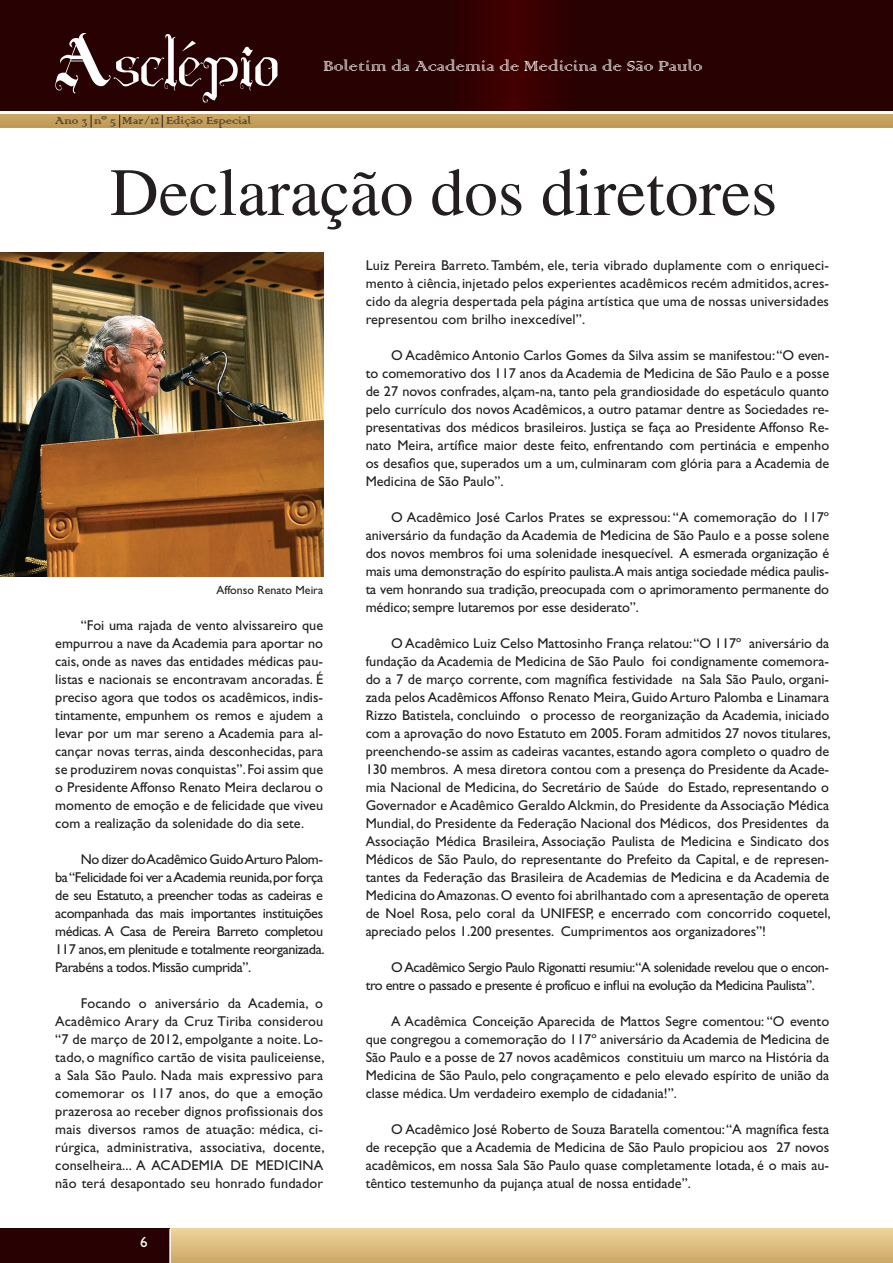
<style>
.page{position:relative;width:893px;height:1263px;background:#fff}
.page>*{position:absolute;margin:0;border:0;box-sizing:border-box;transform-origin:0 0}
.t1{font:67.5px "Times";color:#231f20}
.t2{font:19.5px "Colonna";color:#fff}
.t3{font:15px "Gill Sans";color:#fff}
.t4{font:14.25px/18px "Gill Sans";color:#231f20;text-align:justify}
.t5{font:14.25px/18px "Gill Sans";letter-spacing:-.03em;color:#231f20}
.t6{font:13.5px "Colonna";color:#231f20}
.t7{font:12px "Gill Sans";color:#231f20}
</style>
<div class="page">
<div style="left:0;top:115px;width:893px;height:13px;background:#c49f5b"></div>
<svg style="left:0;top:0;width:893px;height:111px;background:#2a0101"></svg>
<svg style="left:91px;top:115px;width:1px;height:13px"></svg>
<svg style="left:119px;top:115px;width:1px;height:13px"></svg>
<svg style="left:55px;top:33px;width:222px;height:70px;background:#4d2e2e"></svg>
<div style="left:170px;top:1229px;width:723px;height:34px;background:linear-gradient(to bottom,#efd399,#cca968)"></div>
<div style="left:0;top:1229px;width:169px;height:34px;background:#280202"></div>
<hr style="left:169px;top:1229px;width:2px;height:34px;background:#fff">
<svg style="left:162px;top:115px;width:1px;height:13px"></svg>
<img style="left:0;top:252px;width:323px;height:324px">
<p class="t6" style="left:55px;top:112px;width:198px">Ano 3 nº 5 Mar/12 Edição Especial</p>
<h2 class="t2" style="left:323px;top:54px;width:381px">Boletim da Academia de Medicina de São Paulo</h2>
<h1 class="t1" style="left:110px;top:154px;width:669px">Declaração dos diretores</h1>
<p class="t7" style="left:216px;top:583px;width:108px">Affonso Renato Meira</p>
<p class="t4" style="left:55px;top:616px;width:269px;text-indent:26px">“Foi uma rajada de vento alvissareiro que empurrou a nave da Academia para aportar no cais, onde as naves das entidades médicas pau&shy;listas e nacionais se encontravam ancoradas. É preciso agora que todos os acadêmicos, indis&shy;tintamente, empunhem os remos e ajudem a levar por um mar sereno a Academia para al&shy;cançar novas terras, ainda desconhecidas, para se produzirem novas conquistas”. Foi assim que o Presidente Affonso Renato Meira declarou o momento de emoção e de felicidade que viveu com a realização da solenidade do dia sete.</p>
<p class="t4" style="left:55px;top:850px;width:271px;text-indent:26px">No dizer do Acadêmico Guido Arturo Palom&shy;ba “Felicidade foi ver a Academia reunida, por força de seu Estatuto, a preencher todas as cadeiras e acompanhada das mais importantes instituições médicas. A Casa de Pereira Barreto completou 117 anos, em plenitude e totalmente reorganizada.<br>Parabéns a todos. Missão cumprida”.</p>
<p class="t4" style="left:55px;top:994px;width:271px;text-indent:26px">Focando o aniversário da Academia, o Acadêmico Arary da Cruz Tiriba considerou “7 de março de 2012, empolgante a noite. Lo&shy;tado, o magnífico cartão de visita pauliceiense, a Sala São Paulo. Nada mais expressivo para comemorar os 117 anos, do que a emoção prazerosa ao receber dignos profissionais dos mais diversos ramos de atuação: médica, ci&shy;rúrgica, administrativa, associativa, docente, conselheira... A ACADEMIA DE MEDICINA não terá desapontado seu honrado fundador</p>
<p class="t3" style="left:140px;top:1233px;width:9px">6</p>
<p class="t4" style="left:366px;top:256px;width:465px">Luiz Pereira Barreto. Também, ele, teria vibrado duplamente com o enriqueci&shy;mento à ciência, injetado pelos experientes acadêmicos recém admitidos, acres&shy;cido da alegria despertada pela página artística que uma de nossas universidades representou com brilho inexcedível”.</p>
<p class="t4" style="left:366px;top:346px;width:465px;text-indent:26px">O Acadêmico Antonio Carlos Gomes da Silva assim se manifestou: “O even&shy;to comemorativo dos 117 anos da Academia de Medicina de São Paulo e a posse de 27 novos confrades, alçam-na, tanto pela grandiosidade do espetáculo quanto pelo currículo dos novos Acadêmicos, a outro patamar dentre as Sociedades re&shy;presentativas dos médicos brasileiros. Justiça se faça ao Presidente Affonso Re&shy;nato Meira, artífice maior deste feito, enfrentando com pertinácia e empenho os desafios que, superados um a um, culminaram com glória para a Academia de Medicina de São Paulo”.</p>
<p class="t4" style="left:366px;top:508px;width:465px;text-indent:26px">O Acadêmico José Carlos Prates se expressou: “A comemoração do 117º aniversário da fundação da Academia de Medicina de São Paulo e a posse solene dos novos membros foi uma solenidade inesquecível. A esmerada organização é mais uma demonstração do espírito paulista.A mais antiga sociedade médica paulis&shy;ta vem honrando sua tradição, preocupada com o aprimoramento permanente do médico; sempre lutaremos por esse desiderato”.</p>
<p class="t4" style="left:366px;top:634px;width:466px;text-indent:26px">O Acadêmico Luiz Celso Mattosinho França relatou: “O 117º aniversário da fundação da Academia de Medicina de São Paulo foi condignamente comemora&shy;do a 7 de março corrente, com magnífica festividade na Sala São Paulo, organi&shy;zada pelos Acadêmicos Affonso Renato Meira, Guido Arturo Palomba e Linamara Rizzo Batistela, concluindo o processo de reorganização da Academia, iniciado com a aprovação do novo Estatuto em 2005. Foram admitidos 27 novos titulares, preenchendo-se assim as cadeiras vacantes, estando agora completo o quadro de 130 membros. A mesa diretora contou com a presença do Presidente da Acade&shy;mia Nacional de Medicina, do Secretário de Saúde do Estado, representando o Governador e Acadêmico Geraldo Alckmin, do Presidente da Associação Médica Mundial, do Presidente da Federação Nacional dos Médicos, dos Presidentes da Associação Médica Brasileira, Associação Paulista de Medicina e Sindicato dos Médicos de São Paulo, do representante do Prefeito da Capital, e de represen&shy;tantes da Federação das Brasileira de Academias de Medicina e da Academia de Medicina do Amazonas. O evento foi abrilhantado com a apresentação de opereta de Noel Rosa, pelo coral da UNIFESP, e encerrado com concorrido coquetel, apreciado pelos 1.200 presentes. Cumprimentos aos organizadores”!</p>
<p class="t5" style="left:366px;top:958px;width:465px;text-indent:26px">O Acadêmico Sergio Paulo Rigonatti resumiu:“A solenidade revelou que o encon&shy;tro entre o passado e presente é profícuo e influi na evolução da Medicina Paulista”.</p>
<p class="t4" style="left:366px;top:1012px;width:465px;text-indent:26px">A Acadêmica Conceição Aparecida de Mattos Segre comentou: “O evento que congregou a comemoração do 117º aniversário da Academia de Medicina de São Paulo e a posse de 27 novos acadêmicos constituiu um marco na História da Medicina de São Paulo, pelo congraçamento e pelo elevado espírito de união da classe médica. Um verdadeiro exemplo de cidadania!”.</p>
<p class="t4" style="left:366px;top:1120px;width:465px;text-indent:26px">O Acadêmico José Roberto de Souza Baratella comentou: “A magnífica festa de recepção que a Academia de Medicina de São Paulo propiciou aos 27 novos acadêmicos, em nossa Sala São Paulo quase completamente lotada, é o mais au&shy;têntico testemunho da pujança atual de nossa entidade”.</p>
</div>
